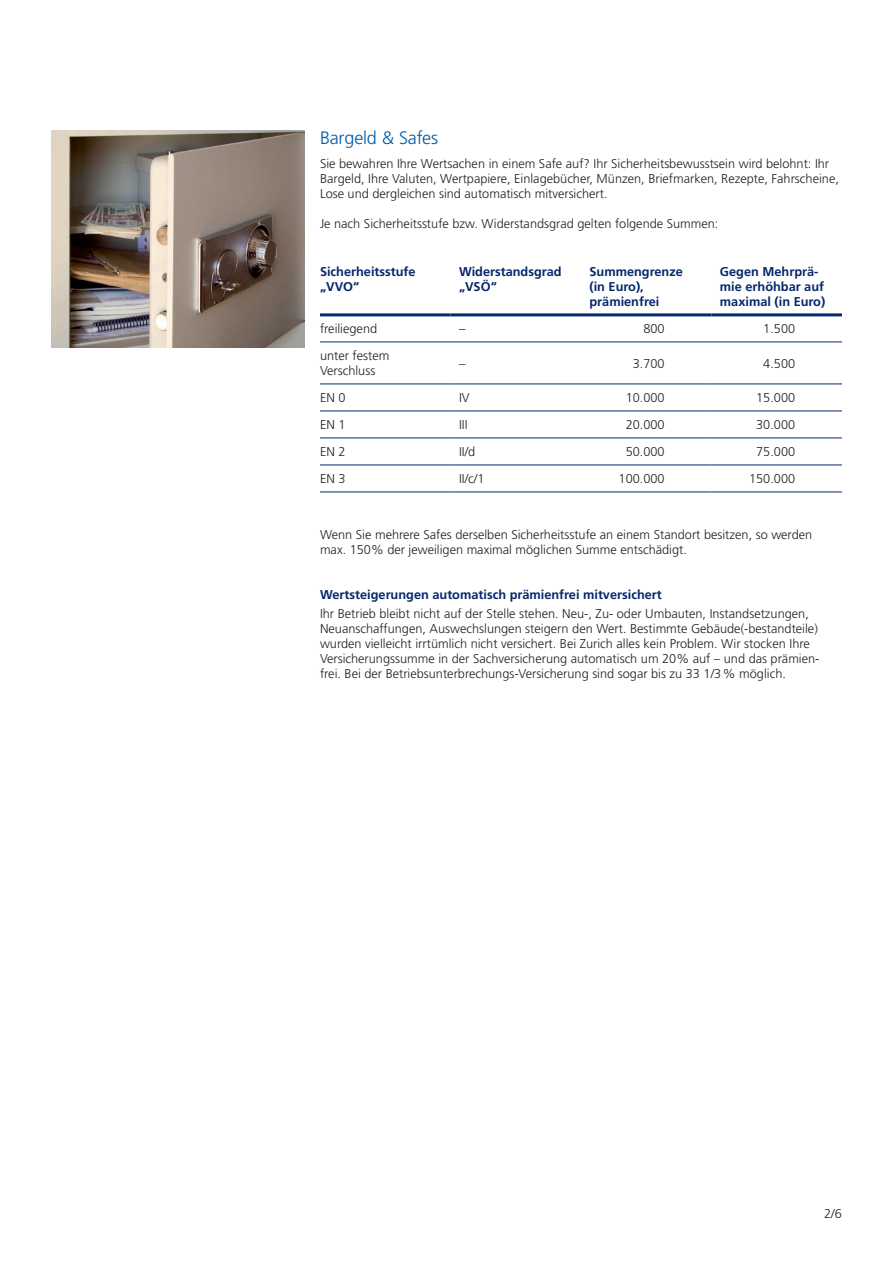
<style>
.page{position:relative;width:893px;height:1263px;background:#fff}
.page>*{position:absolute;margin:0;border:0;box-sizing:border-box;transform-origin:0 0}
.t1{font:300 18px "Frutiger";letter-spacing:-.01em;color:#015aaa}
.t2{font:300 12.75px/15px "Frutiger";color:#231f20}
.t3{font:700 12.75px/15px "Frutiger";color:#04286b}
</style>
<div class="page">
<hr style="left:320px;top:342px;width:130px;height:1px;background:#04286b">
<hr style="left:450px;top:342px;width:131px;height:1px;background:#04286b">
<hr style="left:581px;top:342px;width:130px;height:1px;background:#04286b">
<hr style="left:711px;top:342px;width:131px;height:1px;background:#04286b">
<hr style="left:320px;top:384px;width:130px;height:1px;background:#04286b">
<hr style="left:450px;top:384px;width:131px;height:1px;background:#04286b">
<hr style="left:581px;top:384px;width:130px;height:1px;background:#04286b">
<hr style="left:711px;top:384px;width:131px;height:1px;background:#04286b">
<hr style="left:320px;top:411px;width:130px;height:1px;background:#04286b">
<hr style="left:450px;top:411px;width:131px;height:1px;background:#04286b">
<hr style="left:581px;top:411px;width:130px;height:1px;background:#04286b">
<hr style="left:711px;top:411px;width:131px;height:1px;background:#04286b">
<hr style="left:320px;top:438px;width:130px;height:1px;background:#04286b">
<hr style="left:450px;top:438px;width:131px;height:1px;background:#04286b">
<hr style="left:581px;top:438px;width:130px;height:1px;background:#04286b">
<hr style="left:711px;top:438px;width:131px;height:1px;background:#04286b">
<hr style="left:320px;top:465px;width:130px;height:1px;background:#04286b">
<hr style="left:450px;top:465px;width:131px;height:1px;background:#04286b">
<hr style="left:581px;top:465px;width:130px;height:1px;background:#04286b">
<hr style="left:711px;top:465px;width:131px;height:1px;background:#04286b">
<hr style="left:320px;top:492px;width:130px;height:1px;background:#04286b">
<hr style="left:450px;top:492px;width:131px;height:1px;background:#04286b">
<hr style="left:581px;top:492px;width:130px;height:1px;background:#04286b">
<hr style="left:711px;top:492px;width:131px;height:1px;background:#04286b">
<hr style="left:320px;top:313px;width:130px;height:3px;background:#04286b">
<hr style="left:450px;top:313px;width:131px;height:3px;background:#04286b">
<hr style="left:581px;top:313px;width:130px;height:3px;background:#04286b">
<hr style="left:711px;top:313px;width:131px;height:3px;background:#04286b">
<img style="left:51px;top:130px;width:254px;height:218px">
<h1 class="t1" style="left:320px;top:128px;width:120px">Bargeld &amp; Safes</h1>
<p class="t2" style="left:320px;top:156px;width:520px">Sie bewahren Ihre Wertsachen in einem Safe auf? Ihr Sicherheitsbewusstsein wird belohnt: Ihr<br>Bargeld, Ihre Valuten, Wertpapiere, Einlagebücher, Münzen, Briefmarken, Rezepte, Fahrscheine,<br>Lose und dergleichen sind automatisch mitversichert.</p>
<p class="t2" style="left:320px;top:216px;width:400px">Je nach Sicherheitsstufe bzw. Widerstandsgrad gelten folgende Summen:</p>
<p class="t3" style="left:320px;top:264px;width:97px">Sicherheitsstufe „VVO“</p>
<p class="t3" style="left:459px;top:264px;width:104px">Widerstandsgrad „VSÖ“</p>
<p class="t3" style="left:589px;top:264px;width:95px">Summengrenze (in Euro), prämienfrei</p>
<p class="t3" style="left:720px;top:264px;width:107px">Gegen Mehrprä&shy;mie erhöhbar auf maximal (in Euro)</p>
<p class="t2" style="left:320px;top:321px;width:59px">freiliegend</p>
<p class="t2" style="left:459px;top:321px;width:8px">–</p>
<p class="t2" style="left:643px;top:321px;width:23px">800</p>
<p class="t2" style="left:763px;top:321px;width:33px">1.500</p>
<p class="t2" style="left:320px;top:348px;width:71px">unter festem<br>Verschluss</p>
<p class="t2" style="left:459px;top:356px;width:8px">–</p>
<p class="t2" style="left:633px;top:356px;width:33px">3.700</p>
<p class="t2" style="left:763px;top:356px;width:33px">4.500</p>
<p class="t2" style="left:320px;top:390px;width:27px">EN 0</p>
<p class="t2" style="left:459px;top:390px;width:12px">IV</p>
<p class="t2" style="left:626px;top:390px;width:40px">10.000</p>
<p class="t2" style="left:756px;top:390px;width:40px">15.000</p>
<p class="t2" style="left:320px;top:417px;width:27px">EN 1</p>
<p class="t2" style="left:459px;top:417px;width:10px">III</p>
<p class="t2" style="left:626px;top:417px;width:40px">20.000</p>
<p class="t2" style="left:756px;top:417px;width:40px">30.000</p>
<p class="t2" style="left:320px;top:444px;width:27px">EN 2</p>
<p class="t2" style="left:459px;top:444px;width:18px">II/d</p>
<p class="t2" style="left:626px;top:444px;width:40px">50.000</p>
<p class="t2" style="left:756px;top:444px;width:40px">75.000</p>
<p class="t2" style="left:320px;top:471px;width:27px">EN 3</p>
<p class="t2" style="left:459px;top:471px;width:27px">II/c/1</p>
<p class="t2" style="left:619px;top:471px;width:48px">100.000</p>
<p class="t2" style="left:749px;top:471px;width:48px">150.000</p>
<p class="t2" style="left:320px;top:527px;width:494px">Wenn Sie mehrere Safes derselben Sicherheitsstufe an einem Standort besitzen, so werden max. 150% der jeweiligen maximal möglichen Summe entschädigt.</p>
<p class="t3" style="left:320px;top:587px;width:343px">Wertsteigerungen automatisch prämienfrei mitversichert</p>
<p class="t2" style="left:320px;top:606px;width:501px">Ihr Betrieb bleibt nicht auf der Stelle stehen. Neu-, Zu- oder Umbauten, Instandsetzungen, Neuanschaffungen, Auswechslungen steigern den Wert. Bestimmte Gebäude(-bestandteile) wurden vielleicht irrtümlich nicht versichert. Bei Zurich alles kein Problem. Wir stocken Ihre Versicherungssumme in der Sachversicherung automatisch um 20% auf – und das prämien&shy;frei. Bei der Betriebsunterbrechungs-Versicherung sind sogar bis zu 33 1/3% möglich.</p>
<p class="t2" style="left:824px;top:1206px;width:19px">2/6</p>
</div>
